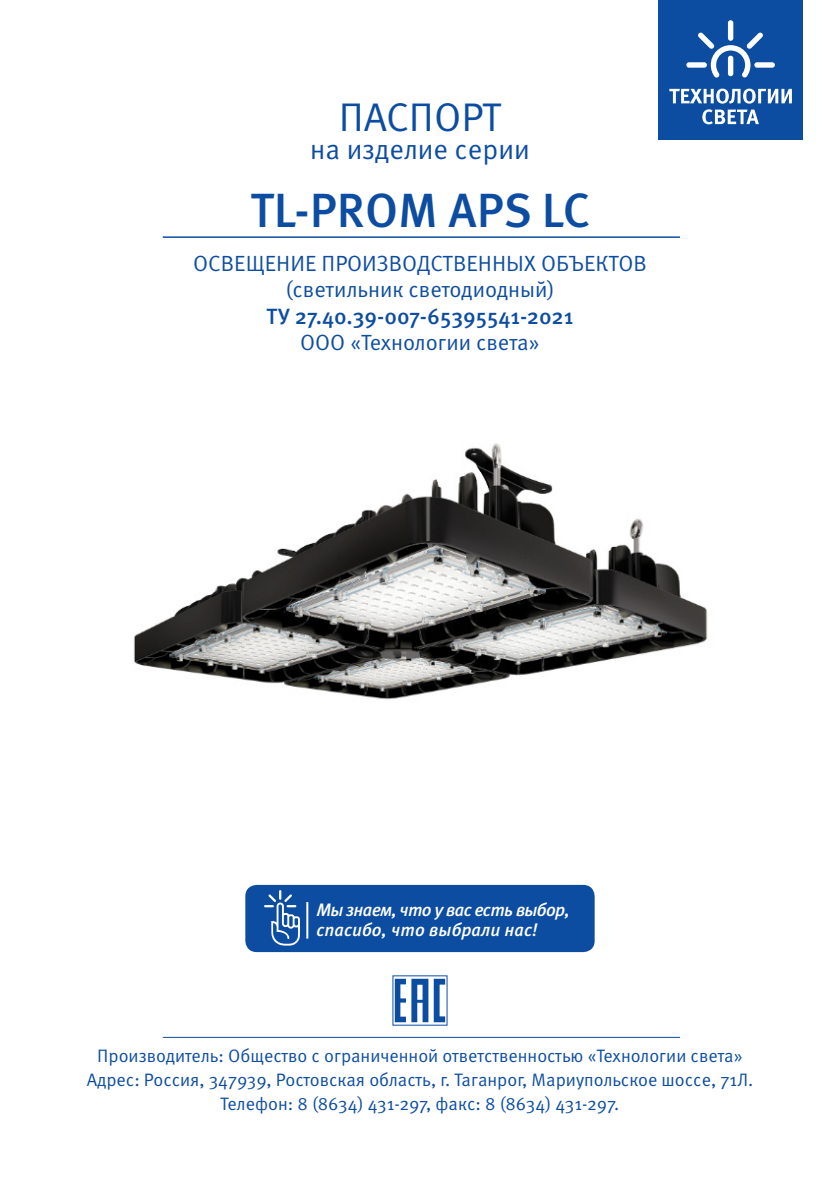
<style>
.page{position:relative;width:840px;height:1191px;background:#fff}
.page>*{position:absolute;margin:0;border:0;box-sizing:border-box;transform-origin:0 0}
.t1{font:500 48px "Meta Pro";color:#0d4da1}
.t2{font:40px "Meta Pro";color:#0d4da1}
.t3{font:28px "Meta Pro";color:#0d4da1}
.t4{font:22px "Meta Pro";color:#0d4da1}
.t5{font:500 22px "Meta Pro";color:#0d4da1}
.t6{font:18px "Meta Pro";color:#0d4da1}
.t7{font:italic 500 18px/20px "Meta Pro";letter-spacing:-.025em;color:#fff}
</style>
<div class="page">
<hr style="left:163px;top:236px;width:516px;height:2px;background:#0d4da1">
<div style="left:658px;top:0;width:144px;height:140px;background:#0d4da1"></div>
<svg style="left:698px;top:32px;width:64px;height:46px"></svg>
<div style="left:727px;top:20px;width:6px;height:21px;background:#fff;border-radius:3px"></div>
<div style="left:686px;top:62px;width:20px;height:6px;background:#fff;border-radius:3px"></div>
<div style="left:754px;top:62px;width:20px;height:6px;background:#fff;border-radius:3px"></div>
<svg style="left:669px;top:89px;width:122px;height:35px"></svg>
<hr style="left:163px;top:1037px;width:516px;height:1px;background:#0d4da1">
<svg style="left:394px;top:978px;width:51px;height:44px"></svg>
<div style="left:245px;top:885px;width:349px;height:67px;background:#0d4da1;border-radius:11px"></div>
<svg style="left:264px;top:890px;width:36px;height:55px"></svg>
<hr style="left:306px;top:902px;width:2px;height:36px;background:#fff">
<img style="left:133px;top:443px;width:575px;height:257px">
<p class="t2" style="left:338px;top:91px;width:164px">ПАСПОРТ</p>
<p class="t3" style="left:310px;top:131px;width:221px">на изделие серии</p>
<p class="t1" style="left:250px;top:180px;width:341px">TL-PROM APS LC</p>
<p class="t4" style="left:193px;top:249px;width:455px">ОСВЕЩЕНИЕ ПРОИЗВОДСТВЕННЫХ ОБЪЕКТОВ</p>
<p class="t4" style="left:285px;top:275px;width:270px">(светильник светодиодный)</p>
<p class="t5" style="left:266px;top:302px;width:308px">ТУ 27.40.39-007-65395541-2021</p>
<p class="t4" style="left:300px;top:328px;width:241px">ООО «Технологии света»</p>
<p class="t7" style="left:316px;top:900px;width:255px">Мы знаем, что у вас есть выбор, спасибо, что выбрали нас!</p>
<p class="t6" style="left:97px;top:1044px;width:646px">Производитель: Общество с ограниченной ответственностью «Технологии света»</p>
<p class="t6" style="left:87px;top:1068px;width:667px">Адрес: Россия, 347939, Ростовская область, г. Таганрог, Мариупольское шоссе, 71Л.</p>
<p class="t6" style="left:220px;top:1092px;width:400px">Телефон: 8 (8634) 431-297, факс: 8 (8634) 431-297.</p>
</div>
